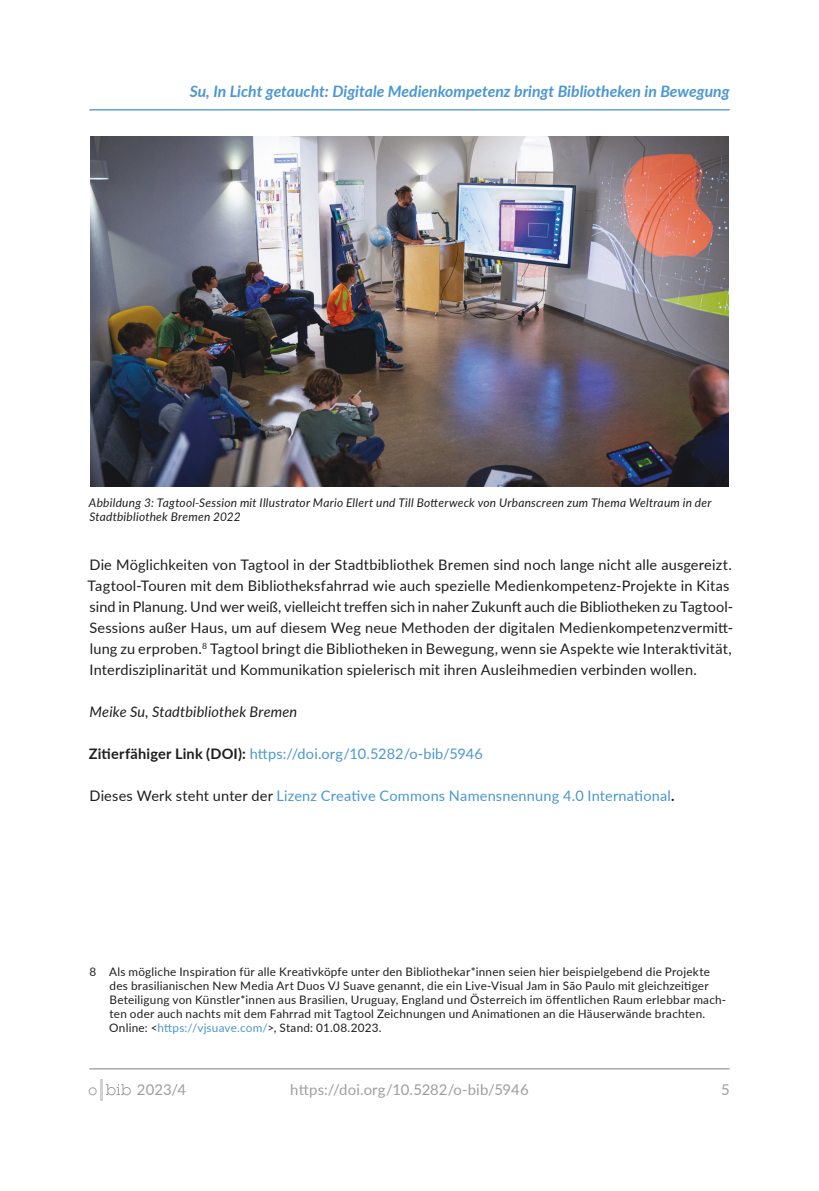
<style>
.page{position:relative;width:819px;height:1191px;background:#fff}
.page>*{position:absolute;margin:0;border:0;box-sizing:border-box;transform-origin:0 0}
.t1{font:italic 700 15.75px "Lato";color:#4b97d1}
.t2{font:14.88px "Lato";letter-spacing:.01em;color:#9e9e9e}
.t3{font:14.88px "Lato Regular 3";color:#9e9e9e}
.t4{font:14.53px/21px "Lato";letter-spacing:.01em;color:#1d1e1f}
.t5{font:14.53px "Lato";letter-spacing:.015em;color:#4b97d1}
.t6{font:italic 14.53px "Lato";letter-spacing:.01em;color:#1d1e1f}
.t7{font:italic 11.9px/14px "Lato";letter-spacing:.02em;color:#1d1e1f}
.t8{font:11.72px/14px "Lato";letter-spacing:.02em;color:#1d1e1f}
.s1{font-family:"Lato Bold 2";color:#1d1e1f}
.s2{color:#1d1e1f}
.s3{font-weight:700;color:#1d1e1f}
.s4{color:#4b97d1}
</style>
<div class="page">
<hr style="left:89px;top:109px;width:640px;height:1px;background:#4b97d1">
<hr style="left:89px;top:1068px;width:640px;height:1px;background:#9e9e9e">
<hr style="left:100px;top:1079px;width:3px;height:21px;background:#d1d1d1">
<svg style="left:89px;top:1087px;width:8px;height:8px"></svg>
<svg style="left:106px;top:1084px;width:25px;height:11px"></svg>
<img style="left:90px;top:137px;width:638px;height:349px">
<p class="t1" style="left:190px;top:80px;width:541px">Su, In Licht getaucht: Digitale Medienkompetenz bringt Bibliotheken in Bewegung</p>
<p class="t7" style="left:89px;top:495px;width:624px">Abbildung 3: Tagtool-Session mit Illustrator Mario Ellert und Till Botterweck von Urbanscreen zum Thema Weltraum in der<br>Stadtbibliothek Bremen 2022</p>
<p class="t4" style="left:88px;top:554px;width:647px">Die Möglichkeiten von Tagtool in der Stadtbibliothek Bremen sind noch lange nicht alle ausgereizt.<br>Tagtool-Touren mit dem Bibliotheksfahrrad wie auch spezielle Medienkompetenz-Projekte in Kitas sind in Planung. Und wer weiß, vielleicht treffen sich in naher Zukunft auch die Bibliotheken zu Tagtool-Sessions außer Haus, um auf diesem Weg neue Methoden der digitalen Medienkompetenzvermitt&shy;lung zu erproben.<sup>8</sup> Tagtool bringt die Bibliotheken in Bewegung, wenn sie Aspekte wie Interaktivität, Interdisziplinarität und Kommunikation spielerisch mit ihren Ausleihmedien verbinden wollen.</p>
<p class="t6" style="left:89px;top:701px;width:209px">Meike Su, Stadtbibliothek Bremen</p>
<p class="t5" style="left:89px;top:743px;width:395px"><span class="s1">Zitierfähiger Link (DOI):</span> https://doi.org/10.5282/o-bib/5946</p>
<p class="t5" style="left:89px;top:785px;width:586px"><span class="s2">Dieses Werk steht unter der</span> Lizenz Creative Commons Namensnennung 4.0 International<span class="s3">.</span></p>
<p class="t8" style="left:109px;top:964px;width:618px;text-indent:-20px">8 Als mögliche Inspiration für alle Kreativköpfe unter den Bibliothekar*innen seien hier beispielgebend die Projekte des brasilianischen New Media Art Duos VJ Suave genannt, die ein Live-Visual Jam in São Paulo mit gleichzeitiger Beteiligung von Künstler*innen aus Brasilien, Uruguay, England und Österreich im öffentlichen Raum erlebbar mach&shy;ten oder auch nachts mit dem Fahrrad mit Tagtool Zeichnungen und Animationen an die Häuserwände brachten.<br>Online: &lt;<span class="s4">https://vjsuave.com/</span>&gt;, Stand: 01.08.2023.</p>
<p class="t3" style="left:137px;top:1079px;width:51px">2023/4</p>
<p class="t2" style="left:290px;top:1078px;width:240px">https://doi.org/10.5282/o-bib/5946</p>
<p class="t2" style="left:721px;top:1079px;width:10px">5</p>
</div>
